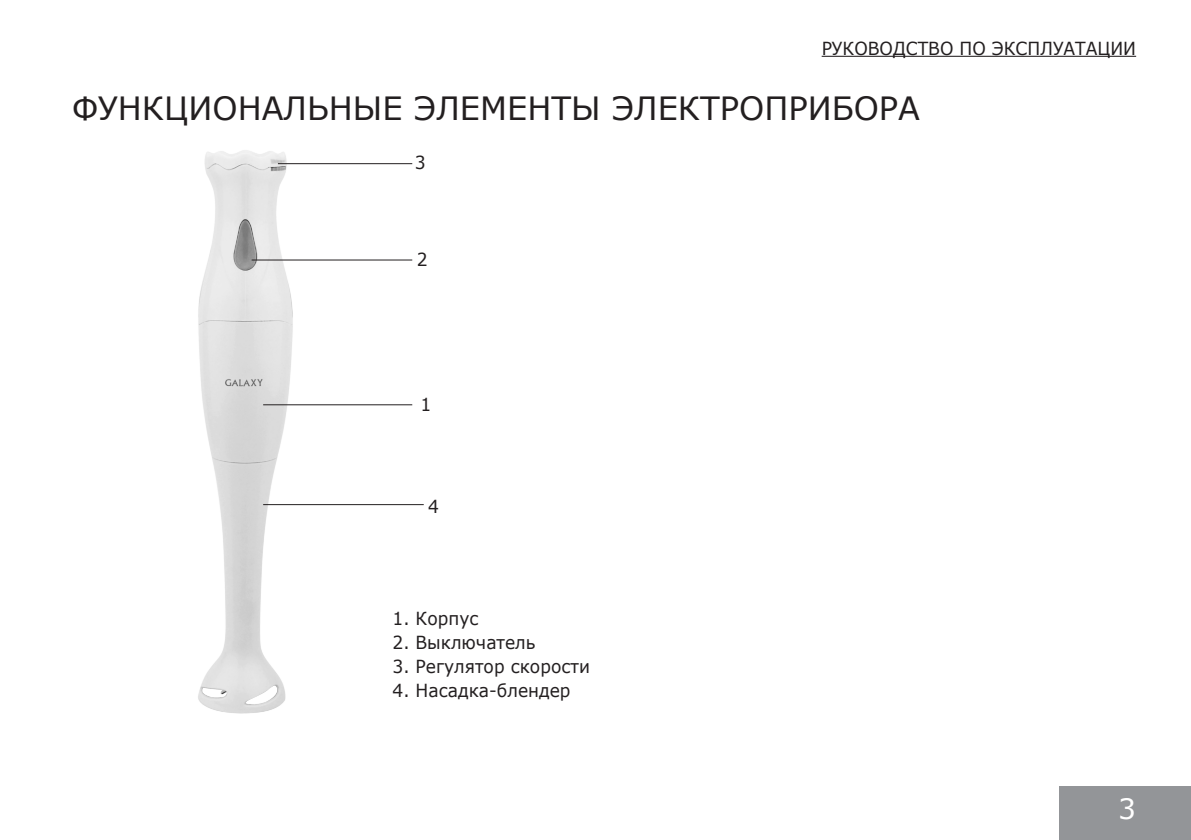
<style>
.page{position:relative;width:1191px;height:840px;background:#fff}
.page>*{position:absolute;margin:0;border:0;box-sizing:border-box;transform-origin:0 0}
.t1{font:32px "Verdana";color:#231f20}
.t2{font:28px "Verdana";color:#fff}
.t3{font:18px "Verdana";color:#231f20;scale:.95 1}
</style>
<div class="page">
<div style="left:1059px;top:786px;width:132px;height:53px;background:#939598"></div>
<hr style="left:821px;top:56px;width:315px;height:1px;background:#231f20">
<img style="left:198px;top:150px;width:158px;height:564px">
<hr style="left:278px;top:163px;width:134px;height:1px;background:#231f20">
<hr style="left:263px;top:404px;width:149px;height:1px;background:#231f20">
<hr style="left:263px;top:504px;width:161px;height:1px;background:#231f20">
<hr style="left:252px;top:259px;width:160px;height:1px;background:#231f20">
<p class="t3" style="left:821px;top:36px;width:332px">РУКОВОДСТВО ПО ЭКCПЛУАТАЦИИ</p>
<p class="t1" style="left:72px;top:86px;width:849px">ФУНКЦИОНАЛЬНЫЕ ЭЛЕМЕНТЫ ЭЛЕКТРОПРИБОРА</p>
<p class="t3" style="left:415px;top:150px;width:13px">3</p>
<p class="t3" style="left:417px;top:247px;width:13px">2</p>
<p class="t3" style="left:420px;top:392px;width:13px">1</p>
<p class="t3" style="left:428px;top:494px;width:13px">4</p>
<p class="t3" style="left:392px;top:605px;width:92px">1. Корпус</p>
<p class="t3" style="left:392px;top:629px;width:152px">2. Выключатель</p>
<p class="t3" style="left:392px;top:653px;width:209px">3. Регулятор скорости</p>
<p class="t3" style="left:392px;top:677px;width:189px">4. Насадка-блендер</p>
<p class="t2" style="left:1118px;top:789px;width:19px">3</p>
</div>
